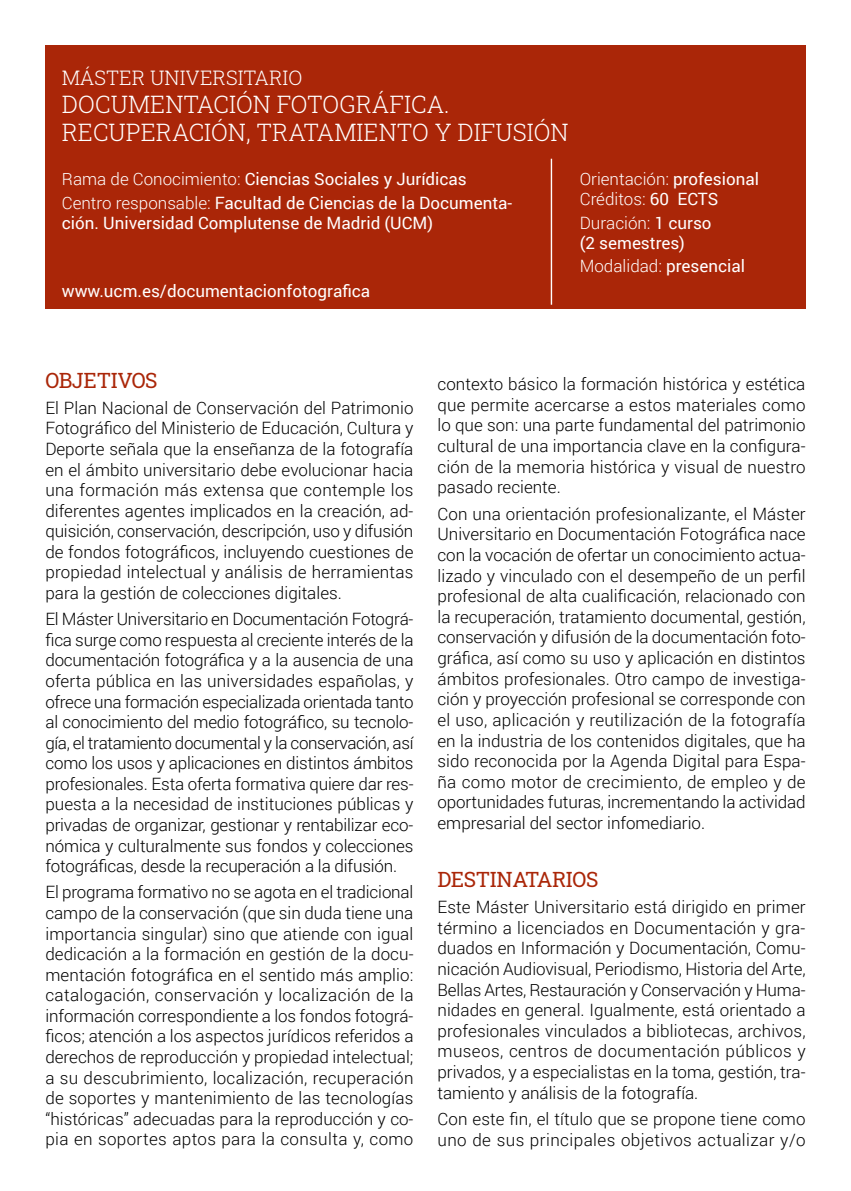
<style>
.page{position:relative;width:851px;height:1191px;background:#fff}
.page>*{position:absolute;margin:0;border:0;box-sizing:border-box;transform-origin:0 0}
.t1{font:300 24px/28px "Roboto Slab";color:#fff}
.t2{font:21px "Roboto Slab";letter-spacing:-.02em;color:#aa2608}
.t3{font:300 20px "Roboto Slab";color:#fff}
.t4{font:300 17px/20.6px "Roboto";color:#000;text-align:justify}
.t5{font:17px/24px "Roboto";color:#fff}
.t6{font:300 17px/20.6px "Roboto";letter-spacing:.025em;color:#000}
.t7{font:300 17px/20px "Roboto";color:#fff}
.s1{font-weight:300}
.s2{font-weight:400}
</style>
<div class="page">
<div style="left:45px;top:45px;width:760px;height:264px;background:#aa2608"></div>
<hr style="left:550px;top:159px;width:2px;height:146px;background:#fff">
<p class="t3" style="left:62px;top:64px;width:242px">MÁSTER UNIVERSITARIO</p>
<h1 class="t1" style="left:62px;top:89px;width:508px">DOCUMENTACIÓN FOTOGRÁFICA.<br>RECUPERACIÓN, TRATAMIENTO Y DIFUSIÓN</h1>
<p class="t5" style="left:62px;top:166px;width:452px"><span class="s1">Rama de Conocimiento:</span> Ciencias Sociales y Jurídicas<br><span class="s1">Centro responsable:</span> Facultad de Ciencias de la Documenta-</p>
<p class="t5" style="left:62px;top:210px;width:373px">ción. Universidad Complutense de Madrid (UCM)</p>
<p class="t5" style="left:62px;top:278px;width:310px">www.ucm.es/documentacionfotografica</p>
<p class="t7" style="left:579px;top:168px;width:181px">Orientación: <span class="s2">profesional<br></span>Créditos: <span class="s2">60 ECTS</span></p>
<p class="t5" style="left:579px;top:212px;width:133px;line-height:20px"><span class="s1">Duración:</span> 1 curso (2 semestres)</p>
<p class="t7" style="left:579px;top:256px;width:167px">Modalidad: <span class="s2">presencial</span></p>
<p class="t2" style="left:45px;top:365px;width:114px">OBJETIVOS</p>
<p class="t4" style="left:45px;top:397px;width:369px">El Plan Nacional de Conservación del Patrimonio Fotográfico del Ministerio de Educación, Cultura y Deporte señala que la enseñanza de la fotografía en el ámbito universitario debe evolucionar hacia una formación más extensa que contemple los diferentes agentes implicados en la creación, ad&shy;quisición, conservación, descripción, uso y difusión de fondos fotográficos, incluyendo cuestiones de propiedad intelectual y análisis de herramientas para la gestión de colecciones digitales.</p>
<p class="t4" style="left:45px;top:608px;width:369px">El Máster Universitario en Documentación Fotográ&shy;fica surge como respuesta al creciente interés de la documentación fotográfica y a la ausencia de una oferta pública en las universidades españolas, y ofrece una formación especializada orientada tanto al conocimiento del medio fotográfico, su tecnolo&shy;gía, el tratamiento documental y la conservación, así como los usos y aplicaciones en distintos ámbitos profesionales. Esta oferta formativa quiere dar res&shy;puesta a la necesidad de instituciones públicas y privadas de organizar, gestionar y rentabilizar eco&shy;nómica y culturalmente sus fondos y colecciones fotográficas, desde la recuperación a la difusión.</p>
<p class="t4" style="left:45px;top:881px;width:369px">El programa formativo no se agota en el tradicional campo de la conservación (que sin duda tiene una importancia singular) sino que atiende con igual dedicación a la formación en gestión de la docu&shy;mentación fotográfica en el sentido más amplio: catalogación, conservación y localización de la información correspondiente a los fondos fotográ&shy;ficos; atención a los aspectos jurídicos referidos a derechos de reproducción y propiedad intelectual; a su descubrimiento, localización, recuperación de soportes y mantenimiento de las tecnologías “históricas” adecuadas para la reproducción y co&shy;pia en soportes aptos para la consulta y, como</p>
<p class="t4" style="left:437px;top:373px;width:369px">contexto básico la formación histórica y estética que permite acercarse a estos materiales como lo que son: una parte fundamental del patrimonio cultural de una importancia clave en la configura&shy;ción de la memoria histórica y visual de nuestro pasado reciente.</p>
<p class="t4" style="left:437px;top:503px;width:369px">Con una orientación profesionalizante, el Máster Universitario en Documentación Fotográfica nace con la vocación de ofertar un conocimiento actua&shy;lizado y vinculado con el desempeño de un perfil profesional de alta cualificación, relacionado con la recuperación, tratamiento documental, gestión, conservación y difusión de la documentación foto&shy;gráfica, así como su uso y aplicación en distintos ámbitos profesionales. Otro campo de investiga&shy;ción y proyección profesional se corresponde con el uso, aplicación y reutilización de la fotografía en la industria de los contenidos digitales, que ha sido reconocida por la Agenda Digital para Espa&shy;ña como motor de crecimiento, de empleo y de oportunidades futuras, incrementando la actividad empresarial del sector infomediario.</p>
<p class="t2" style="left:437px;top:864px;width:162px">DESTINATARIOS</p>
<p class="t4" style="left:437px;top:896px;width:369px">Este Máster Universitario está dirigido en primer término a licenciados en Documentación y gra&shy;duados en Información y Documentación, Comu&shy;nicación Audiovisual, Periodismo, Historia del Arte, Bellas Artes, Restauración y Conservación y Huma&shy;nidades en general. Igualmente, está orientado a profesionales vinculados a bibliotecas, archivos, museos, centros de documentación públicos y privados, y a especialistas en la toma, gestión, tra&shy;tamiento y análisis de la fotografía.</p>
<p class="t6" style="left:437px;top:1108px;width:369px">Con este fin, el título que se propone tiene como uno de sus principales objetivos actualizar y/o</p>
</div>
